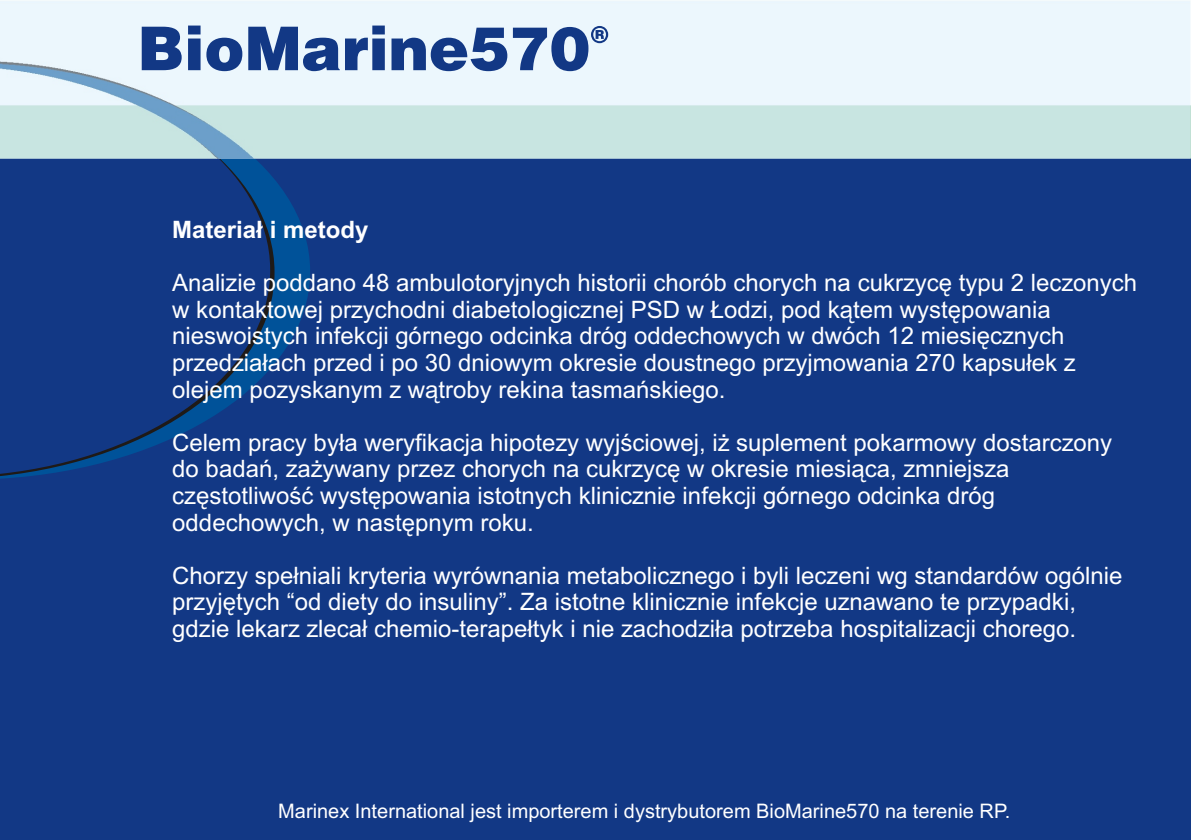
<style>
.page{position:relative;width:1192px;height:840px;background:#fff}
.page>*{position:absolute;margin:0;border:0;box-sizing:border-box;transform-origin:0 0}
.t1{font:24px/26.6px "Arial CE";color:#fff}
.t2{font:700 24px "Arial CE";color:#fff}
.t3{font:20px "Arial CE";color:#fff}
</style>
<div class="page">
<div style="left:0;top:158px;width:1191px;height:682px;background:#123885"></div>
<svg style="left:0;top:158px;width:310px;height:321px"></svg>
<img style="left:0;top:1px;width:1191px;height:157px">
<svg style="left:142px;top:26px;width:466px;height:45px;background:#7791bd"></svg>
<p class="t2" style="left:172px;top:220px;width:198px">Materia³ i metody</p>
<p class="t1" style="left:172px;top:272px;width:967px">Analizie poddano 48 ambulotoryjnych historii chorób chorych na cukrzycê typu 2 leczonych w kontaktowej przychodni diabetologicznej PSD w £odzi, pod k¹tem wystêpowania nieswoistych infekcji górnego odcinka dróg oddechowych w dwóch 12 miesiêcznych przedzia³ach przed i po 30 dniowym okresie doustnego przyjmowania 270 kapsu³ek z olejem pozyskanym z w¹troby rekina tasmañskiego.</p>
<p class="t1" style="left:172px;top:431px;width:941px">Celem pracy by³a weryfikacja hipotezy wyjœciowej, i¿ suplement pokarmowy dostarczony do badañ, za¿ywany przez chorych na cukrzycê w okresie miesi¹ca, zmniejsza czêstotliwoœæ wystêpowania istotnych klinicznie infekcji górnego odcinka dróg oddechowych, w nastêpnym roku.</p>
<p class="t1" style="left:172px;top:564px;width:952px">Chorzy spe³niali kryteria wyrównania metabolicznego i byli leczeni wg standardów ogólnie przyjêtych “od diety do insuliny”. Za istotne klinicznie infekcje uznawano te przypadki, gdzie lekarz zleca³ chemio-terape³tyk i nie zachodzi³a potrzeba hospitalizacji chorego.</p>
<p class="t3" style="left:278px;top:804px;width:734px">Marinex International jest importerem i dystrybutorem BioMarine570 na terenie RP.</p>
</div>
